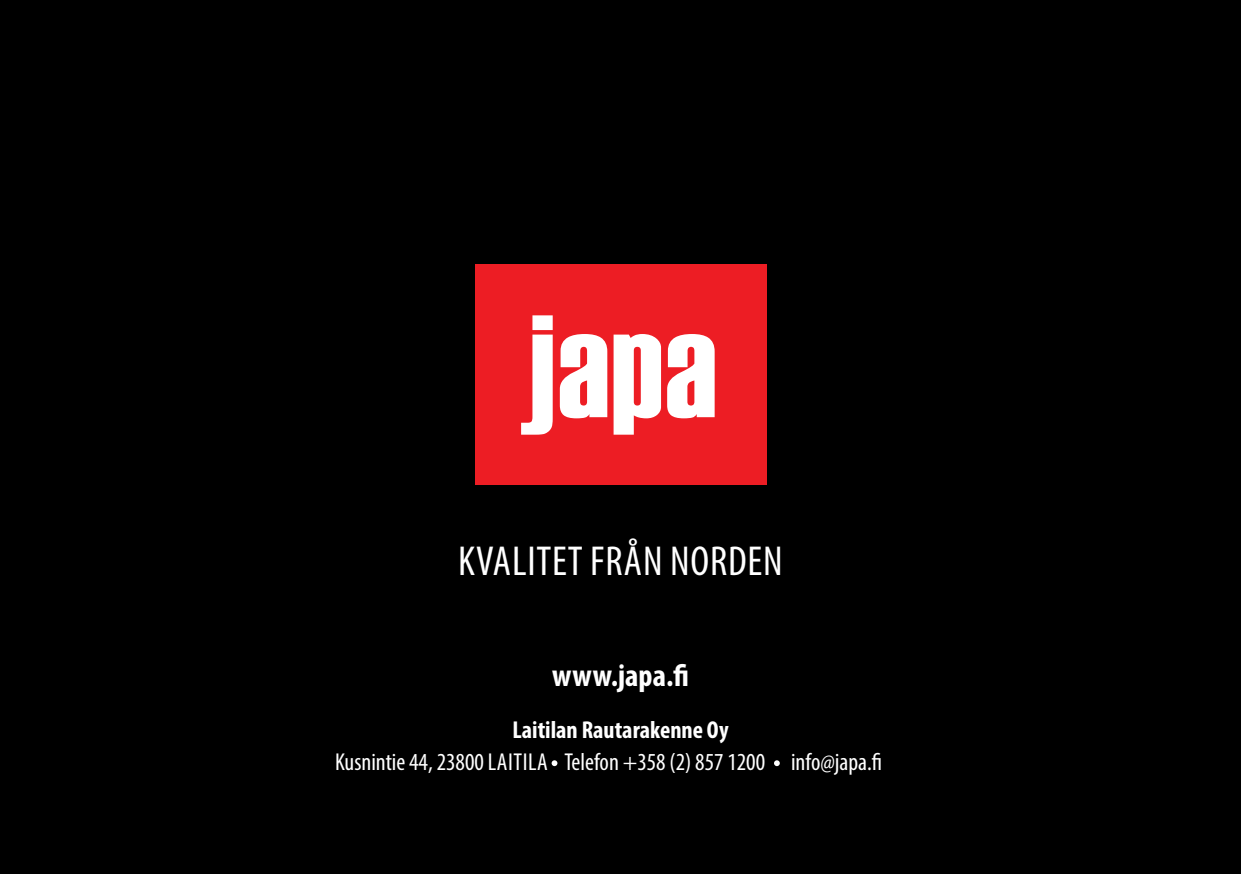
<style>
.page{position:relative;width:1241px;height:874px;background:#fff}
.page>*{position:absolute;margin:0;border:0;box-sizing:border-box;transform-origin:0 0}
.t1{font:condensed 42px "Myriad Pro";letter-spacing:.02em;color:#fff}
.t2{font:700 condensed 31.5px "Myriad Pro";color:#fff}
.t3{font:condensed 24.5px "Myriad Pro";color:#fff}
.t4{font:700 condensed 24.5px "Myriad Pro";color:#fff}
</style>
<div class="page">
<div style="left:0;top:0;width:1240px;height:873px;background:#000"></div>
<svg style="left:551px;top:760px;width:6px;height:5px"></svg>
<svg style="left:774px;top:760px;width:5px;height:5px"></svg>
<div style="left:475px;top:264px;width:291px;height:220px;background:#ed1d24"></div>
<svg style="left:521px;top:315px;width:193px;height:119px"></svg>
<h1 class="t1" style="left:458px;top:535px;width:326px">KVALITET FRÅN NORDEN</h1>
<p class="t2" style="left:552px;top:655px;width:138px">www.japa.fi</p>
<p class="t4" style="left:512px;top:714px;width:218px">Laitilan Rautarakenne Oy</p>
<p class="t3" style="left:335px;top:747px;width:548px">Kusnintie 44, 23800 LAITILA Telefon +358 (2) 857 1200 info@japa.fi</p>
</div>
